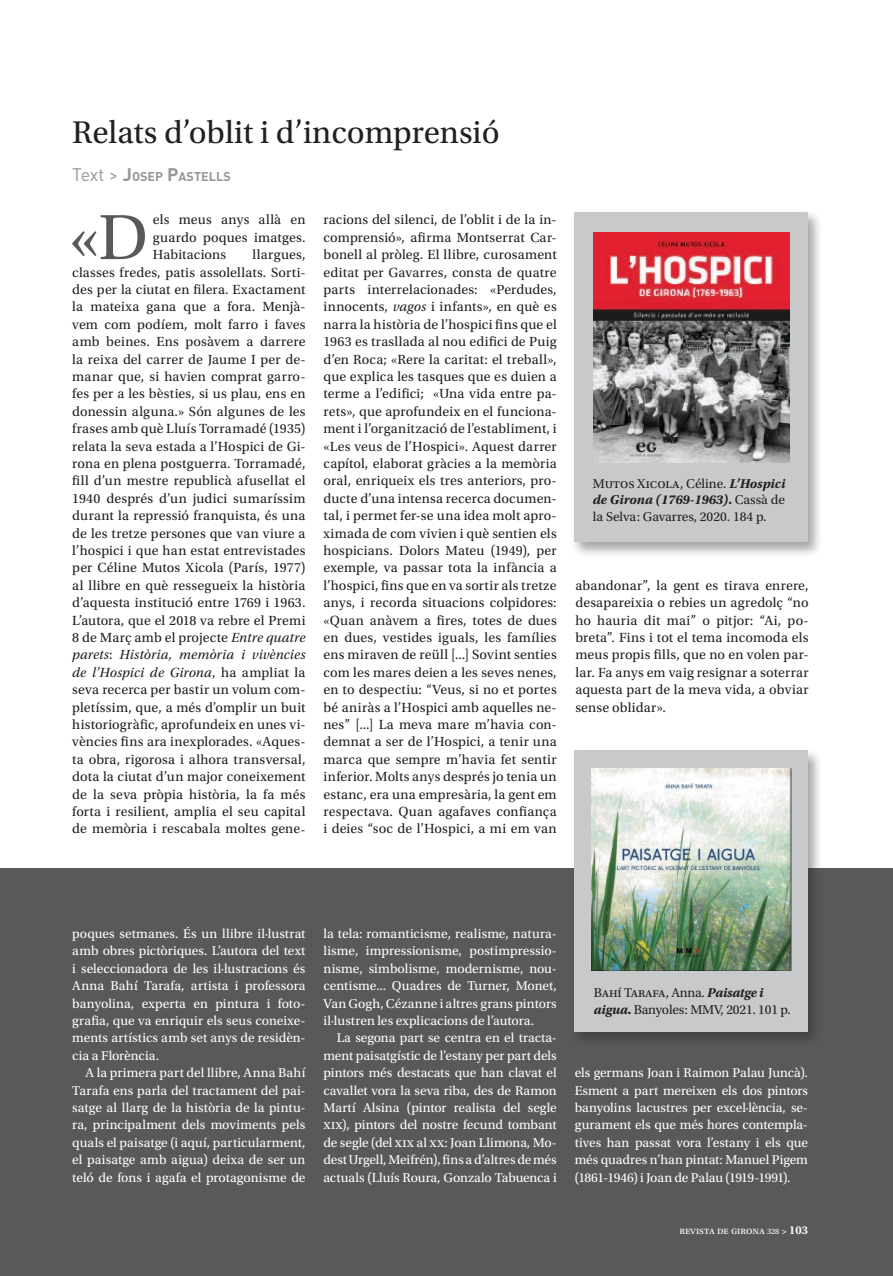
<style>
.page{position:relative;width:893px;height:1276px;background:#fff}
.page>*{position:absolute;margin:0;border:0;box-sizing:border-box;transform-origin:0 0}
.t1{font:67.2px "Utopia Std";color:#58595b}
.t2{font:33px "Utopia Std";color:#231f20}
.t3{font:13.95px/17.4px "Utopia Std";letter-spacing:.005em;color:#231f20;text-align:justify}
.t4{font:13.5px/17.4px "Utopia Std";letter-spacing:-.005em;color:#fff;text-align:justify}
.t5{font:13.5px/16.2px "Utopia Std";letter-spacing:-.015em;color:#231f20;text-align:justify}
.t6{font:700 12.6px "DIN Pro";color:#949698}
.t7{font:10.5px "Utopia Std";color:#fff}
.s1{font-weight:400;font-size:18px}
.s2{font-size:18px}
.s3{font-style:italic}
.s4{font-weight:700;font-style:italic}
.s5{font-weight:700}
.s6{font-size:8.25px}
.s7{font-weight:600;font-size:9px}
.s8{font-weight:600;font-size:12px}
</style>
<div class="page">
<div style="left:0;top:867px;width:893px;height:409px;background:#58595b"></div>
<div style="left:571px;top:210px;width:251px;height:348px;background:#231f20;opacity:.4"></div>
<div style="left:575px;top:213px;width:233px;height:329px;background:#c7c9cb"></div>
<img style="left:593px;top:233px;width:196px;height:229px">
<div style="left:571px;top:748px;width:251px;height:300px;background:#231f20;opacity:.4"></div>
<div style="left:575px;top:750px;width:233px;height:282px;background:#c7c9cb"></div>
<img style="left:592px;top:768px;width:199px;height:203px">
<h2 class="t2" style="left:72px;top:115px;width:429px">Relats d’oblit i d’incomprensió</h2>
<p class="t6" style="left:72px;top:166px;width:160px"><span class="s1">Text &gt;</span> <span class="s2">J</span>OSEP <span class="s2">P</span>ASTELLS</p>
<h1 class="t1" style="left:70px;top:201px;width:80px">«D</h1>
<p class="t3" style="left:153px;top:211px;width:154px">els meus anys allà en guardo poques imatges.<br>Habitacions</p>
<p class="t3" style="left:323px;top:211px;width:235px">racions del silenci, de l’oblit i de la in&shy;comprensió», afirma Montserrat Car&shy;bonell al pròleg. El llibre, curosament editat per Gavarres, consta de quatre parts interrelacionades: «Perdudes, innocents, <span class="s3">vagos</span> i infants», en què es narra la història de l’hospici fins que el 1963 es trasllada al nou edifici de Puig d’en Roca; «Rere la caritat: el treball», que explica les tasques que es duien a terme a l’edifici; «Una vida entre pa&shy;rets», que aprofundeix en el funciona&shy;ment i l’organització de l’establiment, i «Les veus de l’Hospici». Aquest darrer capítol, elaborat gràcies a la memòria oral, enriqueix els tres anteriors, pro&shy;ducte d’una intensa recerca documen&shy;tal, i permet fer-se una idea molt apro&shy;ximada de com vivien i què sentien els hospicians. Dolors Mateu (1949), per exemple, va passar tota la infància a l’hospici, fins que en va sortir als tretze anys, i recorda situacions colpidores: «Quan anàvem a fires, totes de dues en dues, vestides iguals, les famílies ens miraven de reüll [...] Sovint senties com les mares deien a les seves nenes, en to despectiu: “Veus, si no et portes bé aniràs a l’Hospici amb aquelles ne&shy;nes” [...] La meva mare m’havia con&shy;demnat a ser de l’Hospici, a tenir una marca que sempre m’havia fet sentir inferior. Molts anys després jo tenia un estanc, era una empresària, la gent em respectava. Quan agafaves confiança i deies “soc de l’Hospici, a mi em van</p>
<p class="t3" style="left:72px;top:246px;width:235px;text-indent:180px">llargues, classes fredes, patis assolellats. Sorti&shy;des per la ciutat en filera. Exactament la mateixa gana que a fora. Menjà&shy;vem com podíem, molt farro i faves amb beines. Ens posàvem a darrere la reixa del carrer de Jaume I per de&shy;manar que, si havien comprat garro&shy;fes per a les bèsties, si us plau, ens en donessin alguna.» Són algunes de les frases amb què Lluís Torramadé (1935) relata la seva estada a l’Hospici de Gi&shy;rona en plena postguerra. Torramadé, fill d’un mestre republicà afusellat el 1940 després d’un judici sumaríssim durant la repressió franquista, és una de les tretze persones que van viure a l’hospici i que han estat entrevistades per Céline Mutos Xicola (París, 1977) al llibre en què ressegueix la història d’aquesta institució entre 1769 i 1963.<br>L’autora, que el 2018 va rebre el Premi 8 de Març amb el projecte <span class="s3">Entre quatre parets</span>: <span class="s3">Història, memòria i vivències de l’Hospici de Girona</span>, ha ampliat la seva recerca per bastir un volum com&shy;pletíssim, que, a més d’omplir un buit historiogràfic, aprofundeix en unes vi&shy;vències fins ara inexplorades. «Aques&shy;ta obra, rigorosa i alhora transversal, dota la ciutat d’un major coneixement de la seva pròpia història, la fa més forta i resilient, amplia el seu capital de memòria i rescabala moltes gene-</p>
<p class="t5" style="left:593px;top:476px;width:194px">Mutos Xicola, Céline. <span class="s4">L’Hospici de Girona (1769-1963)</span><span class="s5">.</span> Cassà de la Selva: Gavarres, 2020. 184 p.</p>
<p class="t3" style="left:575px;top:577px;width:235px">abandonar”, la gent es tirava enrere, desapareixia o rebies un agredolç “no ho hauria dit mai” o pitjor: “Ai, po&shy;breta”. Fins i tot el tema incomoda els meus propis fills, que no en volen par&shy;lar. Fa anys em vaig resignar a soterrar aquesta part de la meva vida, a obviar sense oblidar».</p>
<p class="t4" style="left:72px;top:925px;width:235px">poques setmanes. És un llibre il·lustrat amb obres pictòriques. L’autora del text i seleccionadora de les il·lustracions és Anna Bahí Tarafa, artista i professora banyolina, experta en pintura i foto&shy;grafia, que va enriquir els seus coneixe&shy;ments artístics amb set anys de residèn&shy;cia a Florència.</p>
<p class="t4" style="left:72px;top:1064px;width:235px;text-indent:13px">A la primera part del llibre, Anna Bahí Tarafa ens parla del tractament del pai&shy;satge al llarg de la història de la pintu&shy;ra, principalment dels moviments pels quals el paisatge (i aquí, particularment, el paisatge amb aigua) deixa de ser un teló de fons i agafa el protagonisme de</p>
<p class="t4" style="left:323px;top:925px;width:235px">la tela: romanticisme, realisme, natura&shy;lisme, impressionisme, postimpressio&shy;nisme, simbolisme, modernisme, nou&shy;centisme... Quadres de Turner, Monet, Van Gogh, Cézanne i altres grans pintors il·lustren les explicacions de l’autora.</p>
<p class="t4" style="left:323px;top:1029px;width:235px;text-indent:13px">La segona part se centra en el tracta&shy;ment paisatgístic de l’estany per part dels pintors més destacats que han clavat el cavallet vora la seva riba, des de Ramon Martí Alsina (pintor realista del segle xix), pintors del nostre fecund tombant de segle (del xix al xx: Joan Llimona, Mo&shy;dest Urgell, Meifrén), fins a d’altres de més actuals (Lluís Roura, Gonzalo Tabuenca i</p>
<p class="t5" style="left:594px;top:984px;width:198px">Bahí Tarafa, Anna. <span class="s4">Paisatge i aigua</span><span class="s5">.</span> Banyoles: MMV, 2021. 101 p.</p>
<p class="t4" style="left:575px;top:1064px;width:235px">els germans Joan i Raimon Palau Juncà).<br>Esment a part mereixen els dos pintors banyolins lacustres per excel·lència, se&shy;gurament els que més hores contempla&shy;tives han passat vora l’estany i els que més quadres n’han pintat: Manuel Pigem (1861-1946) i Joan de Palau (1919-1991).</p>
<p class="t7" style="left:680px;top:1224px;width:130px">revista de girona <span class="s6">328</span> <span class="s7">&gt;</span> <span class="s8">103</span></p>
</div>
